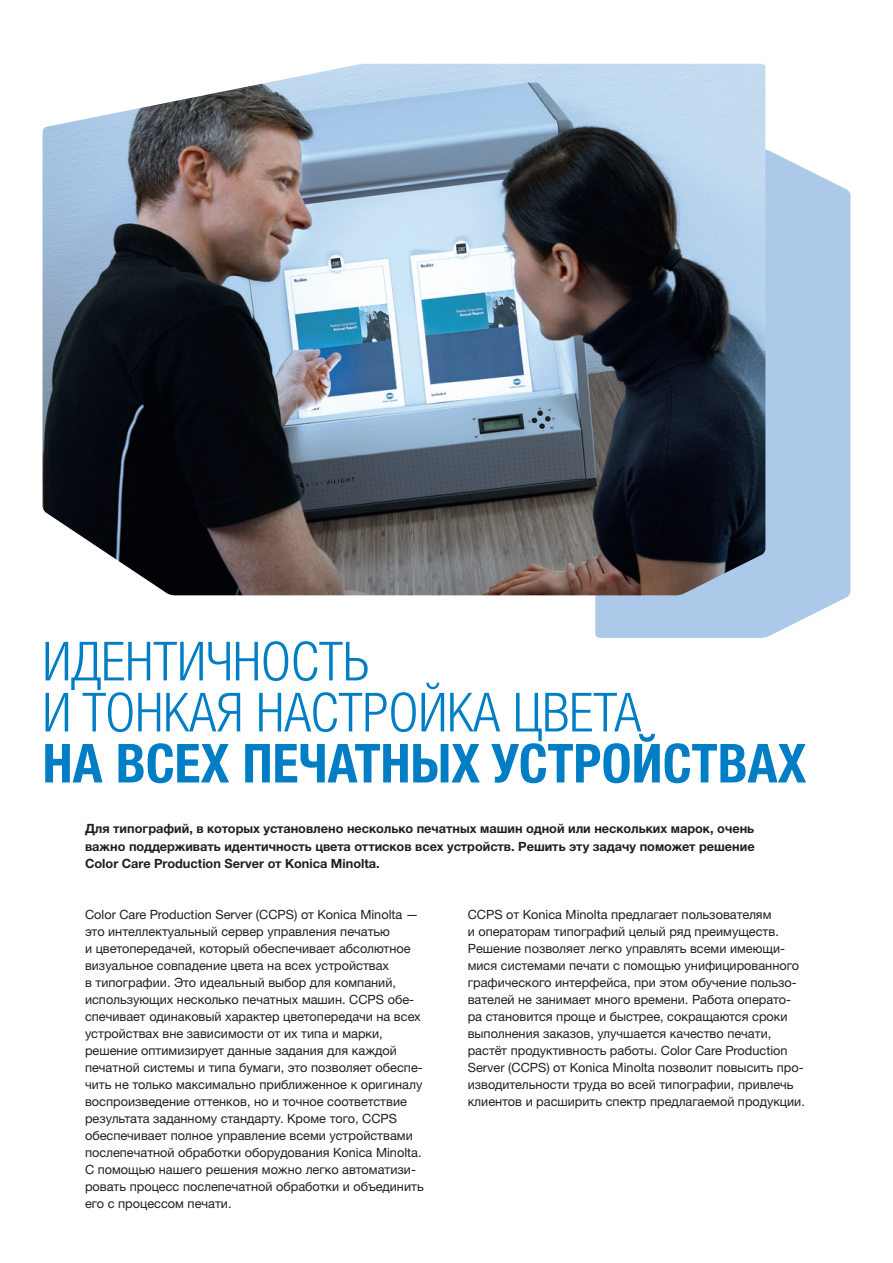
<style>
.page{position:relative;width:893px;height:1263px;background:#fff}
.page>*{position:absolute;margin:0;border:0;box-sizing:border-box;transform-origin:0 0}
.Bro_Inside_HEAD_Ligh{font:300 condensed 54px/51px "Helvetica Neue LTW1 G";color:#007ec5}
.Bro_Inside_HEAD_Bold{font:700 condensed 54px "Helvetica Neue LTW1 G";color:#007ec5}
.Bro_Inside_COPY_Roma{font:12.75px/17px "Helvetica Neue LTW1 G";color:#231f20}
.Bro_Inside_COPYBOLD{font:700 12.75px/17px "Helvetica Neue LTW1 G";color:#231f20;text-align:justify}
</style>
<div class="page">
<svg style="left:595px;top:149px;width:255px;height:489px;background:#b1ccea"></svg>
<img style="left:43px;top:64px;width:722px;height:531px">
<p class="Bro_Inside_HEAD_Ligh" style="left:43px;top:636px;width:600px">ИДЕНТИЧНОСТЬ<br>И ТОНКАЯ НАСТРОЙКА ЦВЕТА</p>
<p class="Bro_Inside_HEAD_Bold" style="left:43px;top:731px;width:765px">НА ВСЕХ ПЕЧАТНЫХ УСТРОЙСТВАХ</p>
<p class="Bro_Inside_COPYBOLD" style="left:85px;top:820px;width:671px">Для типографий, в которых установлено несколько печатных машин одной или нескольких марок, очень важно поддерживать идентичность цвета оттисков всех устройств. Решить эту задачу поможет решение Color Care Production Server от Konica Minolta.</p>
<p class="Bro_Inside_COPY_Roma" style="left:85px;top:905px;width:340px">Color Care Production Server (CCPS) от Konica Minolta — это интеллектуальный сервер управления печатью<br>и цветопередачей, который обеспечивает абсолютное визуальное совпадение цвета на всех устройствах<br>в типографии. Это идеальный выбор для компаний, использующих несколько печатных машин. CCPS обе&shy;спечивает одинаковый характер цветопередачи на всех устройствах вне зависимости от их типа и марки, решение оптимизирует данные задания для каждой печатной системы и типа бумаги, это позволяет обеспе&shy;чить не только максимально приближенное к оригиналу воспроизведение оттенков, но и точное соответствие результата заданному стандарту. Кроме того, CCPS обеспечивает полное управление всеми устройствами послепечатной обработки оборудования Konica Minolta.<br>С помощью нашего решения можно легко автоматизи&shy;ровать процесс послепечатной обработки и объединить его с процессом печати.</p>
<p class="Bro_Inside_COPY_Roma" style="left:468px;top:905px;width:339px">CCPS от Konica Minolta предлагает пользователям<br>и операторам типографий целый ряд преимуществ.<br>Решение позволяет легко управлять всеми имеющи&shy;мися системами печати с помощью унифицированного графического интерфейса, при этом обучение пользо&shy;вателей не занимает много времени. Работа операто&shy;ра становится проще и быстрее, сокращаются сроки выполнения заказов, улучшается качество печати, растёт продуктивность работы. Color Care Production Server (CCPS) от Konica Minolta позволит повысить про&shy;изводительности труда во всей типографии, привлечь клиентов и расширить спектр предлагаемой продукции.</p>
</div>
